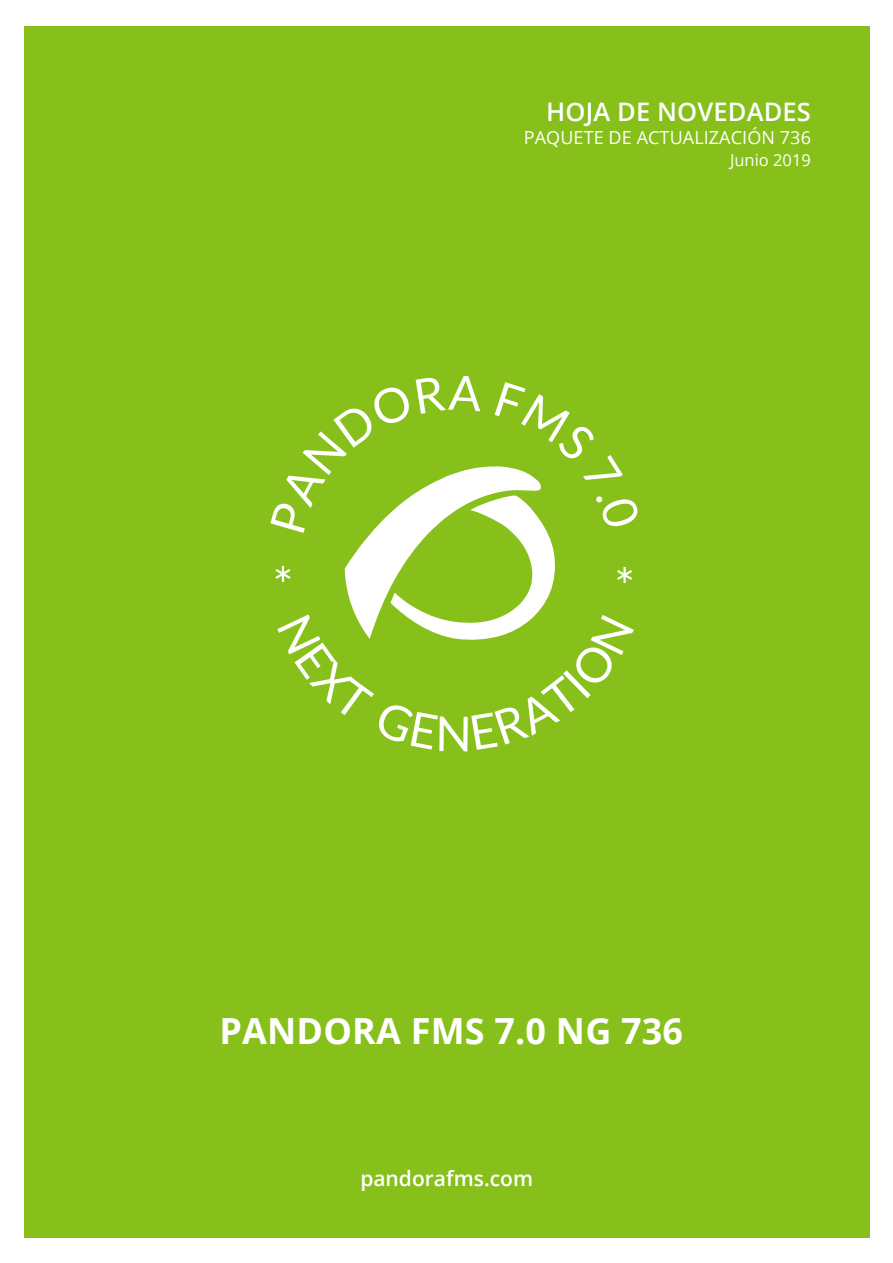
<style>
.page{position:relative;width:893px;height:1263px;background:#fff}
.page>*{position:absolute;margin:0;border:0;box-sizing:border-box;transform-origin:0 0}
.t1{font:49.95px "Lato";color:#fff}
.t2{font:700 36px "Open Sans";letter-spacing:.005em;color:#fff}
.t3{font:600 25.5px "Open Sans";letter-spacing:.005em;color:#fff}
.t4{font:600 21px "Open Sans";color:#fff}
.t5{font:18px "Open Sans";letter-spacing:.005em;color:#fff}
.t6{font:16.5px "Open Sans";color:#fff}
</style>
<div class="page">
<div style="left:24px;top:26px;width:845px;height:1212px;background:#87c01a"></div>
<svg style="left:344px;top:466px;width:211px;height:174px"></svg>
<p class="t3" style="left:546px;top:94px;width:266px">HOJA DE NOVEDADES</p>
<p class="t5" style="left:524px;top:125px;width:289px">PAQUETE DE ACTUALIZACIÓN 736</p>
<p class="t6" style="left:730px;top:149px;width:82px">Junio 2019</p>
<h1 class="t1" style="left:272px;top:550px;width:23px">*</h1>
<h1 class="t1" style="left:614px;top:551px;width:23px">*</h1>
<p class="t2" style="left:219px;top:1005px;width:465px">PANDORA FMS 7.0 NG 736</p>
<p class="t4" style="left:360px;top:1163px;width:174px">pandorafms.com</p>
</div>
